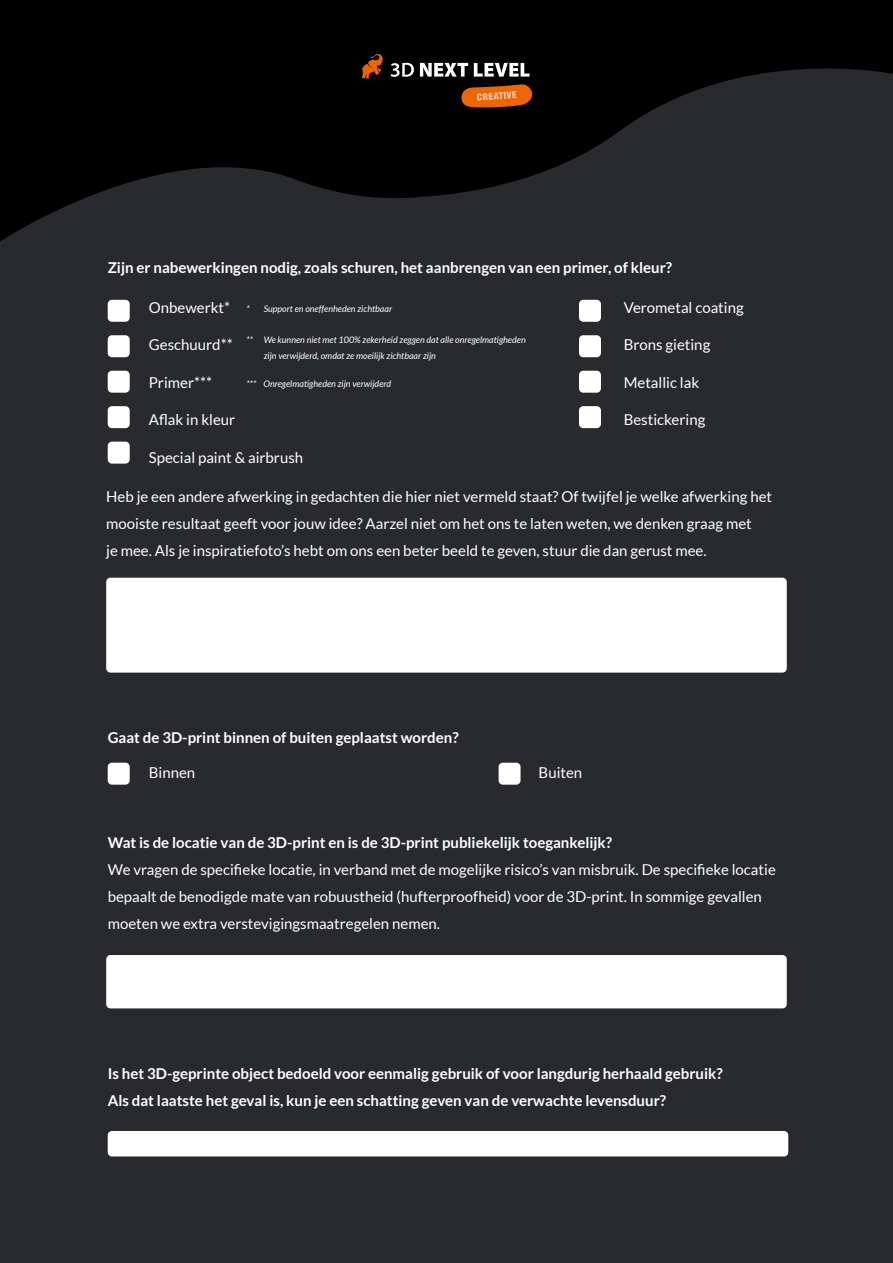
<style>
.page{position:relative;width:893px;height:1263px;background:#fff}
.page>*{position:absolute;margin:0;border:0;box-sizing:border-box;transform-origin:0 0}
.t1{font:15px/27px "Lato";color:#fff}
.t2{font:700 15px/27px "Lato";color:#fff}
.t3{font:italic 9px/16.5px "Lato";color:#fff}
</style>
<div class="page">
<div style="left:0;top:0;width:893px;height:884px;background:#000"></div>
<svg style="left:0;top:62px;width:893px;height:180px;fill:#282a2e"></svg>
<div style="left:0;top:242px;width:893px;height:1021px;background:#282a2e"></div>
<svg style="left:391px;top:63px;width:23px;height:14px"></svg>
<svg style="left:420px;top:63px;width:48px;height:14px"></svg>
<svg style="left:474px;top:63px;width:55px;height:14px"></svg>
<svg style="left:361px;top:54px;width:23px;height:25px"></svg>
<svg style="left:461px;top:84px;width:71px;height:23px"></svg>
<div style="left:106px;top:578px;width:681px;height:95px;background:#fff;border-radius:4px"></div>
<div style="left:106px;top:955px;width:681px;height:53px;background:#fff;border-radius:4px"></div>
<div style="left:108px;top:1131px;width:680px;height:25px;background:#fff;border-radius:4px"></div>
<div style="left:108px;top:300px;width:22px;height:22px;background:#fff;border-radius:4px"></div>
<div style="left:108px;top:763px;width:22px;height:22px;background:#fff;border-radius:4px"></div>
<div style="left:579px;top:300px;width:22px;height:22px;background:#fff;border-radius:4px"></div>
<div style="left:499px;top:763px;width:22px;height:22px;background:#fff;border-radius:4px"></div>
<div style="left:108px;top:335px;width:22px;height:22px;background:#fff;border-radius:4px"></div>
<div style="left:579px;top:335px;width:22px;height:22px;background:#fff;border-radius:4px"></div>
<div style="left:108px;top:371px;width:22px;height:22px;background:#fff;border-radius:4px"></div>
<div style="left:579px;top:371px;width:22px;height:22px;background:#fff;border-radius:4px"></div>
<div style="left:108px;top:406px;width:22px;height:22px;background:#fff;border-radius:4px"></div>
<div style="left:579px;top:406px;width:22px;height:22px;background:#fff;border-radius:4px"></div>
<div style="left:108px;top:442px;width:22px;height:22px;background:#fff;border-radius:4px"></div>
<p class="t2" style="left:108px;top:253px;width:566px">Zijn er nabewerkingen nodig, zoals schuren, het aanbrengen van een primer, of kleur?</p>
<p class="t1" style="left:149px;top:295px;width:83px">Onbewerkt*</p>
<p class="t1" style="left:149px;top:332px;width:85px">Geschuurd**</p>
<p class="t1" style="left:149px;top:370px;width:65px">Primer***</p>
<p class="t1" style="left:149px;top:406px;width:88px">Aflak in kleur</p>
<p class="t1" style="left:149px;top:445px;width:156px">Special paint &amp; airbrush</p>
<p class="t3" style="left:247px;top:301px;width:147px">* Support en oneffenheden zichtbaar</p>
<p class="t3" style="left:264px;top:332px;width:264px;text-indent:-17px">** We kunnen niet met 100% zekerheid zeggen dat alle onregelmatigheden zijn verwijderd, omdat ze moeilijk zichtbaar zijn</p>
<p class="t3" style="left:247px;top:376px;width:146px">*** Onregelmatigheden zijn verwijderd</p>
<p class="t1" style="left:624px;top:295px;width:122px">Verometal coating</p>
<p class="t1" style="left:624px;top:332px;width:88px">Brons gieting</p>
<p class="t1" style="left:624px;top:370px;width:77px">Metallic lak</p>
<p class="t1" style="left:624px;top:407px;width:83px">Bestickering</p>
<p class="t1" style="left:106px;top:484px;width:667px">Heb je een andere afwerking in gedachten die hier niet vermeld staat? Of twijfel je welke afwerking het mooiste resultaat geeft voor jouw idee? Aarzel niet om het ons te laten weten, we denken graag met<br>je mee. Als je inspiratiefoto’s hebt om ons een beter beeld te geven, stuur die dan gerust mee.</p>
<p class="t2" style="left:108px;top:724px;width:352px">Gaat de 3D-print binnen of buiten geplaatst worden?</p>
<p class="t1" style="left:149px;top:760px;width:48px">Binnen</p>
<p class="t1" style="left:539px;top:760px;width:45px">Buiten</p>
<p class="t2" style="left:108px;top:828px;width:506px">Wat is de locatie van de 3D-print en is de 3D-print publiekelijk toegankelijk?</p>
<p class="t1" style="left:108px;top:855px;width:670px">We vragen de specifieke locatie, in verband met de mogelijke risico’s van misbruik. De specifieke locatie bepaalt de benodigde mate van robuustheid (hufterproofheid) voor de 3D-print. In sommige gevallen moeten we extra verstevigingsmaatregelen nemen.</p>
<p class="t2" style="left:108px;top:1060px;width:616px">Is het 3D-geprinte object bedoeld voor eenmalig gebruik of voor langdurig herhaald gebruik?<br>Als dat laatste het geval is, kun je een schatting geven van de verwachte levensduur?</p>
</div>
